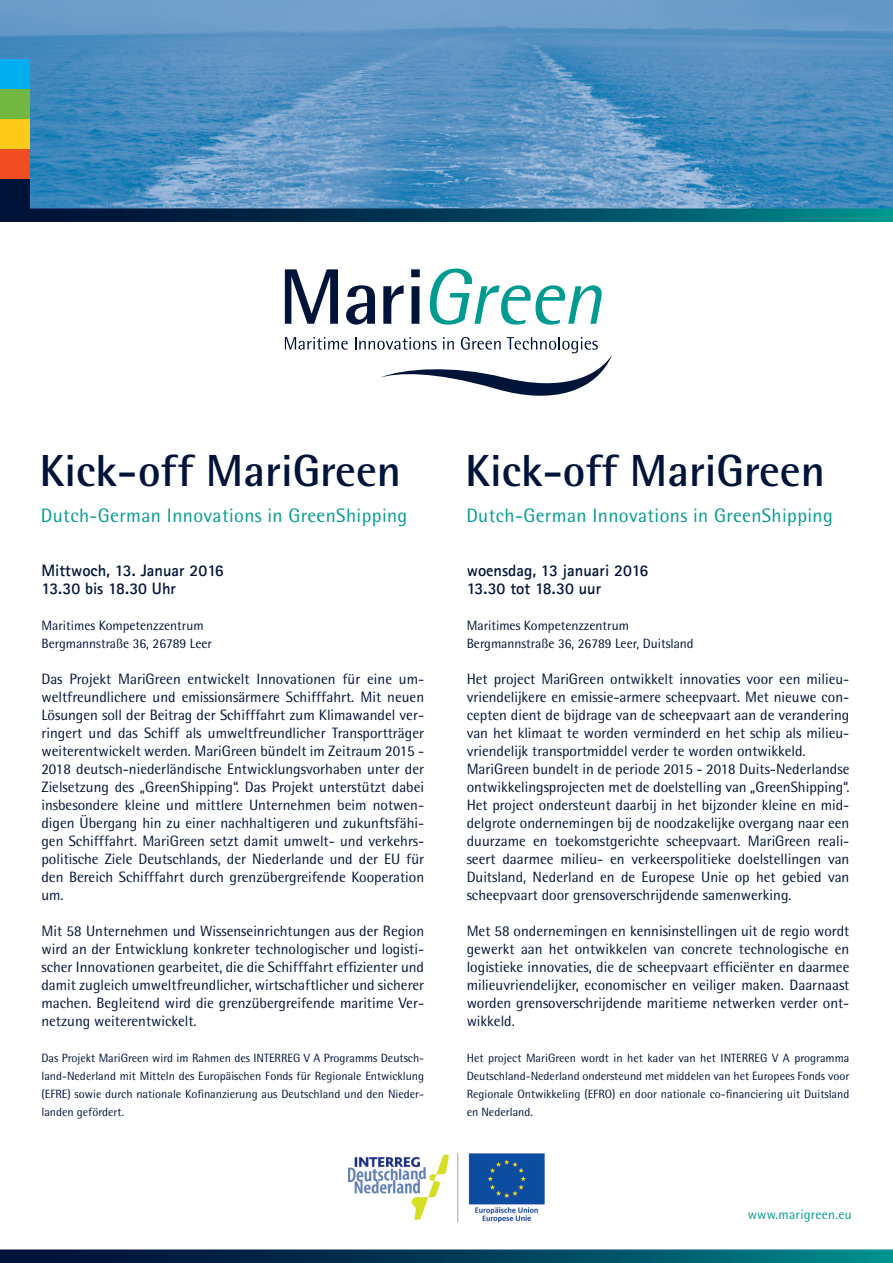
<style>
.page{position:relative;width:893px;height:1263px;background:#fff}
.page>*{position:absolute;margin:0;border:0;box-sizing:border-box;transform-origin:0 0}
.t1{font:700 45px "Rotis Semi Sans";color:#001338}
.t2{font:19.5px "Rotis Semi Sans";letter-spacing:.02em;color:#009b90}
.t3{font:700 16.5px/18px "Agfa Rotis Sans Serif";color:#001338}
.t4{font:15px/18px "Rotis Semi Sans";color:#001338;text-align:justify}
.t5{font:13.5px/18px "Rotis Semi Sans";color:#001338}
.t6{font:13.5px "Rotis Semi Sans";letter-spacing:.02em;color:#009b90}
.t7{font:12px/18px "Rotis Semi Sans";color:#001338;text-align:justify}
</style>
<div class="page">
<img style="left:0;top:0;width:893px;height:208px">
<svg style="left:285px;top:269px;width:53px;height:55px"></svg>
<svg style="left:346px;top:285px;width:29px;height:40px"></svg>
<svg style="left:383px;top:285px;width:21px;height:39px"></svg>
<svg style="left:411px;top:269px;width:9px;height:55px"></svg>
<svg style="left:430px;top:269px;width:172px;height:56px"></svg>
<svg style="left:285px;top:337px;width:63px;height:13px"></svg>
<svg style="left:355px;top:337px;width:257px;height:59px"></svg>
<svg style="left:0;top:208px;width:893px;height:14px;background:#03465e"></svg>
<div style="left:0;top:179px;width:30px;height:41px;background:#001338"></div>
<div style="left:0;top:60px;width:30px;height:29px;background:#00aeef"></div>
<div style="left:0;top:89px;width:30px;height:30px;background:#73b743"></div>
<div style="left:0;top:119px;width:30px;height:30px;background:#fecb1b"></div>
<div style="left:0;top:149px;width:30px;height:30px;background:#f04d22"></div>
<svg style="left:0;top:1249px;width:893px;height:14px;background:#09485f"></svg>
<img style="left:348px;top:1153px;width:197px;height:70px">
<h1 class="t1" style="left:40px;top:443px;width:363px">Kick-off MariGreen</h1>
<h1 class="t1" style="left:465px;top:443px;width:361px">Kick-off MariGreen</h1>
<h2 class="t2" style="left:41px;top:504px;width:368px">Dutch-German Innovations in GreenShipping</h2>
<h2 class="t2" style="left:466px;top:504px;width:368px">Dutch-German Innovations in GreenShipping</h2>
<p class="t3" style="left:41px;top:561px;width:184px">Mittwoch, 13. Januar 2016<br>13.30 bis 18.30 Uhr</p>
<p class="t5" style="left:41px;top:616px;width:172px">Maritimes Kompetenzzentrum<br>Bergmannstraße 36, 26789 Leer</p>
<p class="t4" style="left:41px;top:670px;width:384px">Das Projekt MariGreen entwickelt Innovationen für eine um&shy;weltfreundlichere und emissionsärmere Schifffahrt. Mit neuen Lösungen soll der Beitrag der Schifffahrt zum Klimawandel ver&shy;ringert und das Schiff als umweltfreundlicher Transportträger weiterentwickelt werden. MariGreen bündelt im Zeitraum 2015 - 2018 deutsch-niederländische Entwicklungsvorhaben unter der Zielsetzung des „GreenShipping“. Das Projekt unterstützt dabei insbesondere kleine und mittlere Unternehmen beim notwen&shy;digen Übergang hin zu einer nachhaltigeren und zukunftsfähi&shy;gen Schifffahrt. MariGreen setzt damit umwelt- und verkehrs&shy;politische Ziele Deutschlands, der Niederlande und der EU für den Bereich Schifffahrt durch grenzübergreifende Kooperation um.</p>
<p class="t4" style="left:41px;top:922px;width:384px">Mit 58 Unternehmen und Wissenseinrichtungen aus der Region wird an der Entwicklung konkreter technologischer und logisti&shy;scher Innovationen gearbeitet, die die Schifffahrt effizienter und damit zugleich umweltfreundlicher, wirtschaftlicher und sicherer machen. Begleitend wird die grenzübergreifende maritime Ver&shy;netzung weiterentwickelt.</p>
<p class="t7" style="left:41px;top:1049px;width:384px">Das Projekt MariGreen wird im Rahmen des INTERREG V A Programms Deutsch&shy;land-Nederland mit Mitteln des Europäischen Fonds für Regionale Entwicklung (EFRE) sowie durch nationale Kofinanzierung aus Deutschland und den Nieder&shy;landen gefördert.</p>
<p class="t3" style="left:467px;top:561px;width:183px">woensdag, 13 januari 2016<br>13.30 tot 18.30 uur</p>
<p class="t5" style="left:467px;top:616px;width:228px">Maritimes Kompetenzzentrum<br>Bergmannstraße 36, 26789 Leer, Duitsland</p>
<p class="t4" style="left:467px;top:670px;width:384px;text-align:left">Het project MariGreen ontwikkelt innovaties voor een milieu&shy;vriendelijkere en emissie-armere scheepvaart. Met nieuwe con&shy;cepten dient de bijdrage van de scheepvaart aan de verandering van het klimaat te worden verminderd en het schip als milieu&shy;vriendelijk transportmiddel verder te worden ontwikkeld.<br>MariGreen bundelt in de periode 2015 - 2018 Duits-Nederlandse ontwikkelingsprojecten met de doelstelling van „GreenShipping“.<br>Het project ondersteunt daarbij in het bijzonder kleine en mid&shy;delgrote ondernemingen bij de noodzakelijke overgang naar een duurzame en toekomstgerichte scheepvaart. MariGreen reali&shy;seert daarmee milieu- en verkeerspolitieke doelstellingen van Duitsland, Nederland en de Europese Unie op het gebied van scheepvaart door grensoverschrijdende samenwerking.</p>
<p class="t4" style="left:467px;top:922px;width:384px">Met 58 ondernemingen en kennisinstellingen uit de regio wordt gewerkt aan het ontwikkelen van concrete technologische en logistieke innovaties, die de scheepvaart efficiënter en daarmee milieuvriendelijker, economischer en veiliger maken. Daarnaast worden grensoverschrijdende maritieme netwerken verder ont&shy;wikkeld.</p>
<p class="t7" style="left:467px;top:1049px;width:384px">Het project MariGreen wordt in het kader van het INTERREG V A programma Deutschland-Nederland ondersteund met middelen van het Europees Fonds voor Regionale Ontwikkeling (EFRO) en door nationale co-financiering uit Duitsland en Nederland.</p>
<p class="t6" style="left:748px;top:1206px;width:106px">www.marigreen.eu</p>
</div>
